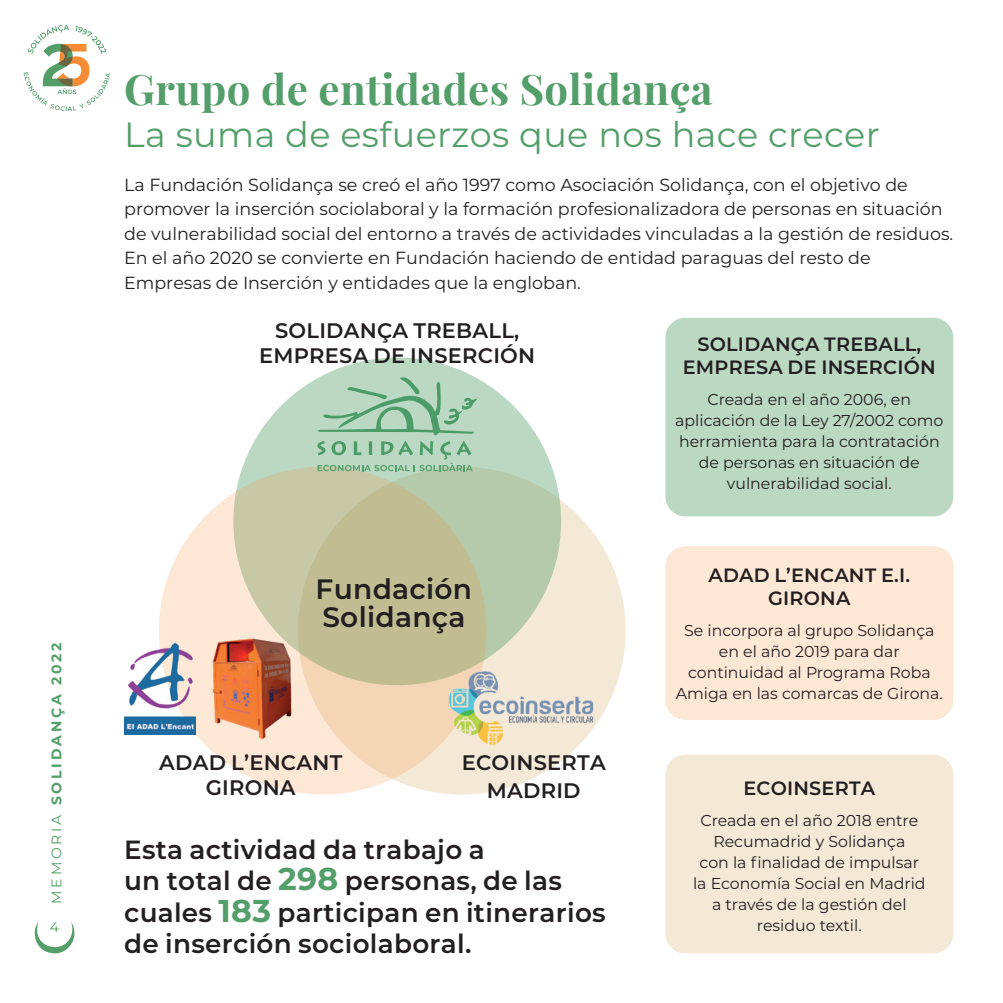
<style>
.page{position:relative;width:1003px;height:1003px;background:#fff}
.page>*{position:absolute;margin:0;border:0;box-sizing:border-box;transform-origin:0 0}
.t1{font:700 42px "Playfair Display";letter-spacing:.01em;color:#549e6a}
.t2{font:35px "Montserrat";letter-spacing:.01em;color:#549e6a}
.t3{font:600 28px/28px "Montserrat";letter-spacing:.01em;color:#231f20}
.t4{font:600 26.25px/31.5px "Montserrat";letter-spacing:.01em;color:#231f20}
.t5{font:600 21px/24.5px "Montserrat";letter-spacing:.01em;color:#231f20;text-align:center}
.t6{font:600 19.25px/22.8px "Montserrat";letter-spacing:.01em;color:#231f20;text-align:center}
.t7{font:17.5px/24.5px "Montserrat";color:#231f20}
.t8{font:15.75px/21px "Montserrat";color:#231f20;text-align:center}
.t9{font:700 14px "Montserrat";letter-spacing:.2em;color:#549e6a}
.t10{font:14px "Montserrat";color:#549e6a}
.s1{font-weight:400}
.s2{font-weight:700;font-size:31.5px;color:#549e6a}
</style>
<div class="page">
<svg style="left:24px;top:25px;width:86px;height:86px"></svg>
<div style="left:298px;top:466px;width:327px;height:328px;background:#f4e8d6;border-radius:50%"></div>
<svg style="left:233px;top:357px;width:328px;height:328px;fill:#b4caab"></svg>
<svg style="left:159px;top:466px;width:327px;height:328px"></svg>
<div style="left:665px;top:317px;width:287px;height:199px;background:#bbd8c3;border-radius:20px"></div>
<div style="left:665px;top:546px;width:287px;height:173px;background:#fde8d6;border-radius:20px"></div>
<div style="left:665px;top:754px;width:287px;height:198px;background:#f4e8d6;border-radius:20px"></div>
<svg style="left:34px;top:922px;width:41px;height:30px"></svg>
<img style="left:446px;top:669px;width:150px;height:76px">
<img style="left:124px;top:642px;width:71px;height:92px">
<img style="left:205px;top:635px;width:89px;height:104px">
<svg style="left:317px;top:377px;width:160px;height:94px"></svg>
<p class="t9" style="left:46px;top:903px;width:262px;rotate:-90deg"><span class="s1">MEMORIA</span> SOLIDANÇA 2022</p>
<p class="t10" style="left:50px;top:917px;width:11px">4</p>
<h1 class="t1" style="left:124px;top:63px;width:590px">Grupo de entidades Solidança</h1>
<h2 class="t2" style="left:124px;top:111px;width:756px">La suma de esfuerzos que nos hace crecer</h2>
<p class="t7" style="left:124px;top:172px;width:830px">La Fundación Solidança se creó el año 1997 como Asociación Solidança, con el objetivo de promover la inserción sociolaboral y la formación profesionalizadora de personas en situación de vulnerabilidad social del entorno a través de actividades vinculadas a la gestión de residuos.<br>En el año 2020 se convierte en Fundación haciendo de entidad paraguas del resto de Empresas de Inserción y entidades que la engloban.</p>
<p class="t5" style="left:259px;top:317px;width:277px">SOLIDANÇA TREBALL,<br>EMPRESA DE INSERCIÓN</p>
<h3 class="t3" style="left:315px;top:574px;width:158px">Fundación<br>Solidança</h3>
<p class="t5" style="left:159px;top:749px;width:184px">ADAD L’ENCANT<br>GIRONA</p>
<p class="t5" style="left:461px;top:747px;width:145px;line-height:28px">ECOINSERTA<br>MADRID</p>
<h3 class="t4" style="left:124px;top:832px;width:483px">Esta actividad da trabajo a<br>un total de <span class="s2">298</span> personas, de las cuales <span class="s2">183</span> participan en itinerarios de inserción sociolaboral.</h3>
<p class="t6" style="left:682px;top:332px;width:254px">SOLIDANÇA TREBALL,<br>EMPRESA DE INSERCIÓN</p>
<p class="t8" style="left:675px;top:388px;width:269px">Creada en el año 2006, en aplicación de la Ley 27/2002 como herramienta para la contratación de personas en situación de vulnerabilidad social.</p>
<p class="t6" style="left:708px;top:562px;width:203px">ADAD L’ENCANT E.I.<br>GIRONA</p>
<p class="t8" style="left:675px;top:618px;width:268px">Se incorpora al grupo Solidança en el año 2019 para dar continuidad al Programa Roba<br>Amiga en las comarcas de Girona.</p>
<p class="t6" style="left:743px;top:775px;width:133px">ECOINSERTA</p>
<p class="t8" style="left:692px;top:809px;width:234px">Creada en el año 2018 entre<br>Recumadrid y Solidança<br>con la finalidad de impulsar la Economía Social en Madrid a través de la gestión del residuo textil.</p>
</div>
